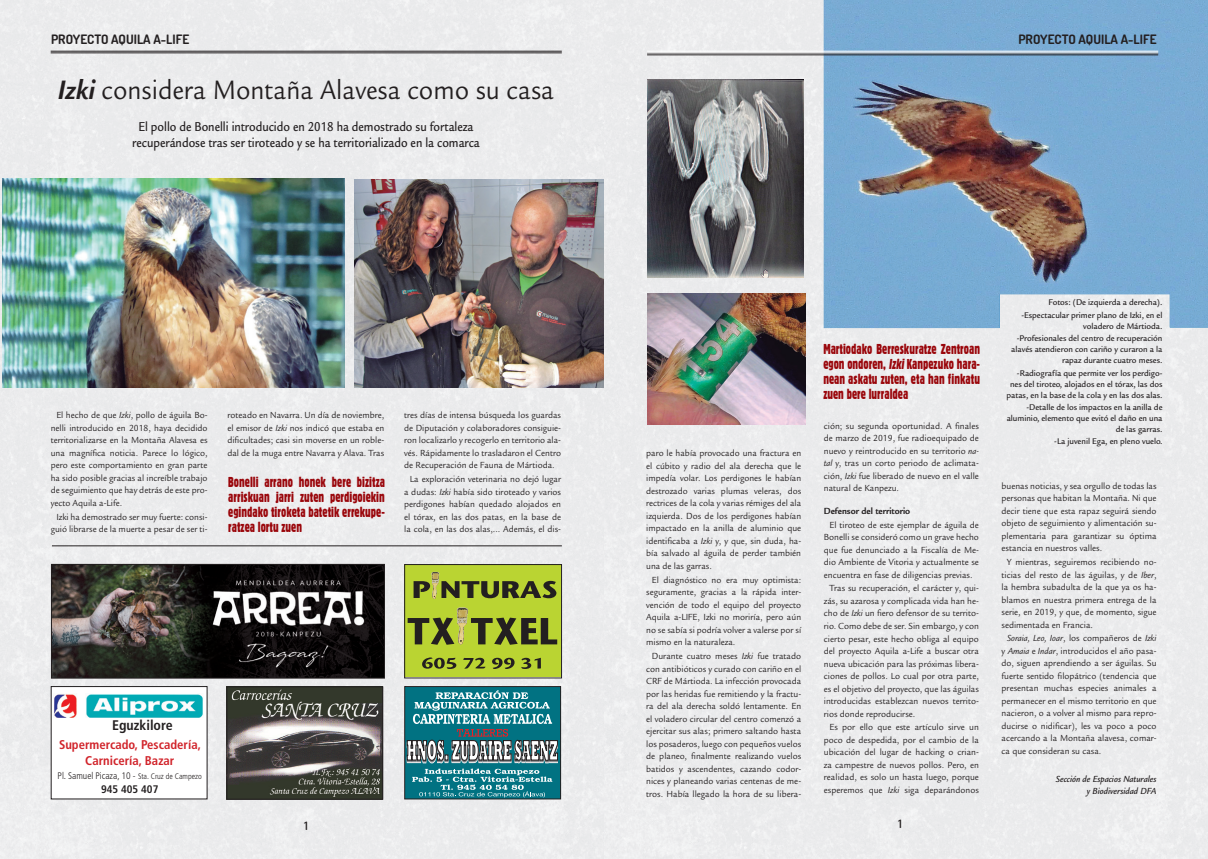
<style>
.page{position:relative;width:1208px;height:859px;background:#fff}
.page>*{position:absolute;margin:0;border:0;box-sizing:border-box;transform-origin:0 0}
.TITULO{font:29px "Legacy Sans Std";color:#231f20;scale:.9 1}
.ENTRESAKAS{font:14px/15px "Gothic 821 Condensed BT";color:#9a060b;text-align:justify;scale:.9 1}
.SUBTITULOS{font:500 14px/16px "Legacy Sans Std";color:#231f20;text-align:center;scale:.85 1}
.t1{font:700 condensed 13.9px "Frutiger LT Std";color:#231f20}
.SECCION{font:700 13px "Dosis";color:#231f20}
.t2{font:700 condensed 12.7px/16px "Frutiger LT Std";color:#d1232a;text-align:center}
.t3{font:12px "Stag Sans Round";color:#231f20}
.t4{font:700 condensed 11px "Frutiger LT Std";color:#231f20}
.TEXTO{font:9.6px/12.5px "Legacy Sans Std";color:#231f20;text-align:justify;scale:.94 1}
.TEXTO-2{font:italic 500 9.6px/12.5px "Legacy Sans Std";color:#231f20;text-align:right;scale:.94 1}
.ladillo{font:700 9.6px "Legacy Sans Std";color:#231f20;scale:.94 1}
.t5{font:300 condensed 9.5px "Frutiger LT Std";color:#231f20}
.TEXTO-3{font:500 9px/11px "Legacy Sans Std";color:#231f20;text-align:right;scale:.94 1}
.s1{font-weight:700;font-style:italic}
.s2{font-style:italic}
.s3{font-size:8px}
</style>
<div class="page">
<div style="left:603px;top:0;width:604px;height:859px;background:#ebebed"></div>
<img style="left:824px;top:0;width:384px;height:328px">
<div style="left:0;top:0;width:603px;height:859px;background:#ebeced"></div>
<hr style="left:647px;top:55px;width:511px;height:1px;background:#231f20">
<hr style="left:51px;top:51px;width:511px;height:1px;background:#231f20">
<hr style="left:51px;top:53px;width:511px;height:1px;background:#231f20">
<hr style="left:647px;top:51px;width:511px;height:1px;background:#fff">
<hr style="left:647px;top:53px;width:511px;height:1px;background:#fff">
<img style="left:647px;top:79px;width:156px;height:199px">
<img style="left:3px;top:179px;width:342px;height:209px">
<img style="left:354px;top:180px;width:249px;height:207px">
<img style="left:647px;top:293px;width:158px;height:131px">
<img style="left:53px;top:566px;width:330px;height:110px">
<div style="left:51px;top:564px;width:334px;height:114px;border:1px solid #231f20"></div>
<div style="left:404px;top:565px;width:156px;height:112px;background:#bad432"></div>
<svg style="left:407px;top:608px;width:150px;height:37px"></svg>
<svg style="left:413px;top:572px;width:143px;height:27px"></svg>
<svg style="left:422px;top:657px;width:34px;height:12px"></svg>
<svg style="left:463px;top:658px;width:22px;height:11px"></svg>
<svg style="left:492px;top:658px;width:22px;height:11px"></svg>
<svg style="left:521px;top:658px;width:20px;height:11px"></svg>
<div style="left:404px;top:564px;width:158px;height:114px;border:1px solid #231f20"></div>
<hr style="left:52px;top:546px;width:510px;height:1px;background:#231f20">
<div style="left:405px;top:687px;width:155px;height:112px;background:#017282"></div>
<svg style="left:407px;top:690px;width:151px;height:107px"></svg>
<div style="left:404px;top:686px;width:157px;height:113px;border:1px solid #231f20"></div>
<div style="left:51px;top:686px;width:156px;height:113px;background:#fff"></div>
<img style="left:54px;top:694px;width:149px;height:24px">
<img style="left:229px;top:688px;width:152px;height:109px">
<div style="left:227px;top:686px;width:156px;height:113px;border:1px solid #231f20"></div>
<p class="SECCION" style="left:51px;top:30px;width:140px">PROYECTO AQUILA A-LIFE</p>
<p class="SECCION" style="left:1018px;top:30px;width:140px">PROYECTO AQUILA A-LIFE</p>
<p class="TITULO" style="left:58px;top:74px;width:553px"><span class="s1">Izki</span> considera Montaña Alavesa como su casa</p>
<p class="SUBTITULOS" style="left:132px;top:119px;width:410px">El pollo de Bonelli introducido en 2018 ha demostrado su fortaleza recuperándose tras ser tiroteado y se ha territorializado en la comarca</p>
<p class="TEXTO" style="left:51px;top:409px;width:168px;text-indent:6px">El hecho de que <span class="s2">Izki</span>, pollo de águila Bo&shy;nelli introducido en 2018, haya decidido territorializarse en la Montaña Alavesa es una magnífica noticia. Parece lo lógico, pero este comportamiento en gran parte ha sido posible gracias al increíble trabajo de seguimiento que hay detrás de este pro&shy;yecto Aquila a-Life.</p>
<p class="TEXTO" style="left:51px;top:510px;width:168px;text-align:center">Izki ha demostrado ser muy fuerte: consi&shy;guió librarse de la muerte a pesar de ser ti-</p>
<p class="TEXTO" style="left:227px;top:409px;width:168px">roteado en Navarra. Un día de noviembre, el emisor de <span class="s2">Izki</span> nos indicó que estaba en dificultades; casi sin moverse en un roble&shy;dal de la muga entre Navarra y Alava. Tras</p>
<p class="TEXTO" style="left:404px;top:409px;width:168px">tres días de intensa búsqueda los guardas de Diputación y colaboradores consiguie&shy;ron localizarlo y recogerlo en territorio ala&shy;vés. Rápidamente lo trasladaron el Centro de Recuperación de Fauna de Mártioda.</p>
<p class="TEXTO" style="left:404px;top:473px;width:168px;text-align:center">La exploración veterinaria no dejó lugar a dudas: <span class="s2">Izki</span> había sido tiroteado y varios perdigones habían quedado alojados en el tórax, en las dos patas, en la base de la cola, en las dos alas,... Además, el dis-</p>
<p class="ENTRESAKAS" style="left:228px;top:475px;width:176px">Bonelli arrano honek bere bizitza arriskuan jarri zuten perdigoiekin egindako tiroketa batetik errekupe&shy;ratzea lortu zuen</p>
<p class="t1" style="left:112px;top:717px;width:62px">Eguzkilore</p>
<p class="t2" style="left:59px;top:737px;width:143px">Supermercado, Pescadería,<br>Carnicería, Bazar</p>
<p class="t5" style="left:58px;top:770px;width:146px">Pl. Samuel Picaza, 10 - <span class="s3">Sta. Cruz de Campezo</span></p>
<p class="t4" style="left:101px;top:782px;width:59px">945 405 407</p>
<p class="t3" style="left:304px;top:819px;width:6px">1</p>
<p class="TEXTO" style="left:646px;top:447px;width:166px">paro le había provocado una fractura en el cúbito y radio del ala derecha que le impedía volar. Los perdigones le habían destrozado varias plumas veleras, dos rectrices de la cola y varias rémiges del ala izquierda. Dos de los perdigones habían impactado en la anilla de aluminio que identificaba a <span class="s2">Izki</span> y, y que, sin duda, ha&shy;bía salvado al águila de perder también una de las garras.</p>
<p class="TEXTO" style="left:646px;top:574px;width:166px;text-indent:6px">El diagnóstico no era muy optimista: seguramente, gracias a la rápida inter&shy;vención de todo el equipo del proyecto Aquila a-LIFE, Izki no moriría, pero aún no se sabía si podría volver a valerse por sí mismo en la naturaleza.</p>
<p class="TEXTO" style="left:646px;top:650px;width:166px;text-align:center">Durante cuatro meses <span class="s2">Izki</span> fue tratado con antibióticos y curado con cariño en el CRF de Mártioda. La infección provocada por las heridas fue remitiendo y la fractu&shy;ra del ala derecha soldó lentamente. En el voladero circular del centro comenzó a ejercitar sus alas; primero saltando hasta los posaderos, luego con pequeños vuelos de planeo, finalmente realizando vuelos batidos y ascendentes, cazando codor&shy;nices y planeando varias centenas de me&shy;tros. Había llegado la hora de su libera-</p>
<p class="ENTRESAKAS" style="left:823px;top:342px;width:176px">Martiodako Berreskuratze Zentroan egon ondoren, IzkiKanpezuko hara&shy;nean askatu zuten, eta han finkatu zuen bere lurraldea</p>
<p class="TEXTO" style="left:824px;top:419px;width:166px">ción; su segunda oportunidad. A finales de marzo de 2019, fue radioequipado de nuevo y reintroducido en su territorio <span class="s2">na&shy;tal</span> y, tras un corto periodo de aclimata&shy;ción, <span class="s2">Izki</span> fue liberado de nuevo en el valle natural de Kanpezu.</p>
<p class="ladillo" style="left:824px;top:505px;width:93px">Defensor del territorio</p>
<p class="TEXTO" style="left:824px;top:518px;width:166px;text-indent:6px">El tiroteo de este ejemplar de águila de Bonelli se consideró como un grave hecho que fue denunciado a la Fiscalía de Me&shy;dio Ambiente de Vitoria y actualmente se encuentra en fase de diligencias previas.</p>
<p class="TEXTO" style="left:824px;top:582px;width:166px;text-indent:6px">Tras su recuperación, el carácter y, qui&shy;zás, su azarosa y complicada vida han he&shy;cho de <span class="s2">Izki</span> un fiero defensor de su territo&shy;rio. Como debe de ser. Sin embargo, y con cierto pesar, este hecho obliga al equipo del proyecto Aquila a-Life a buscar otra nueva ubicación para las próximas libera&shy;ciones de pollos. Lo cual por otra parte, es el objetivo del proyecto, que las águilas introducidas establezcan nuevos territo&shy;rios donde reproducirse.</p>
<p class="TEXTO" style="left:824px;top:721px;width:166px;text-align:center">Es por ello que este artículo sirve un poco de despedida, por el cambio de la ubicación del lugar de hacking o crian&shy;za campestre de nuevos pollos. Pero, en realidad, es solo un hasta luego, porque esperemos que <span class="s2">Izki</span> siga deparándonos</p>
<p class="t3" style="left:898px;top:817px;width:6px">1</p>
<p class="TEXTO-3" style="left:1048px;top:297px;width:123px">Fotos: (De izquierda a derecha).</p>
<p class="TEXTO-3" style="left:1021px;top:309px;width:152px">-Espectacular primer plano de Izki, en el voladero de Mártioda.</p>
<p class="TEXTO-3" style="left:1011px;top:333px;width:162px">-Profesionales del centro de recuperación alavés atendieron con cariño y curaron a la rapaz durante cuatro meses.</p>
<p class="TEXTO-3" style="left:1006px;top:367px;width:167px">-Radiografía que permite ver los perdigo&shy;nes del tiroteo, alojados en el tórax, las dos patas, en la base de la cola y en las dos alas.</p>
<p class="TEXTO-3" style="left:1006px;top:402px;width:167px">-Detalle de los impactos en la anilla de aluminio, elemento que evitó el daño en una de las garras.</p>
<p class="TEXTO-3" style="left:1054px;top:436px;width:117px">-La juvenil Ega, en pleno vuelo.</p>
<p class="TEXTO" style="left:1001px;top:479px;width:166px">buenas noticias, y sea orgullo de todas las personas que habitan la Montaña. Ni que decir tiene que esta rapaz seguirá siendo objeto de seguimiento y alimentación su&shy;plementaria para garantizar su óptima estancia en nuestros valles.</p>
<p class="TEXTO" style="left:1001px;top:556px;width:166px;text-indent:6px">Y mientras, seguiremos recibiendo no&shy;ticias del resto de las águilas, y de <span class="s2">Iber</span>, la hembra subadulta de la que ya os ha&shy;blamos en nuestra primera entrega de la serie, en 2019, y que, de momento, sigue sedimentada en Francia.</p>
<p class="TEXTO" style="left:1001px;top:632px;width:166px;text-indent:6px"><span class="s2">Soraia, Leo, Ioar</span>, los compañeros de <span class="s2">Izki </span>y <span class="s2">Amaia</span> e <span class="s2">Indar</span>, introducidos el año pasa&shy;do, siguen aprendiendo a ser águilas. Su fuerte sentido filopátrico (tendencia que presentan muchas especies animales a permanecer en el mismo territorio en que nacieron, o a volver al mismo para repro&shy;ducirse o nidificar), les va poco a poco acercando a la Montaña alavesa, comar&shy;ca que consideran su casa.</p>
<p class="TEXTO-2" style="left:1055px;top:773px;width:109px">Sección de Espacios Naturales y Biodiversidad DFA</p>
</div>
